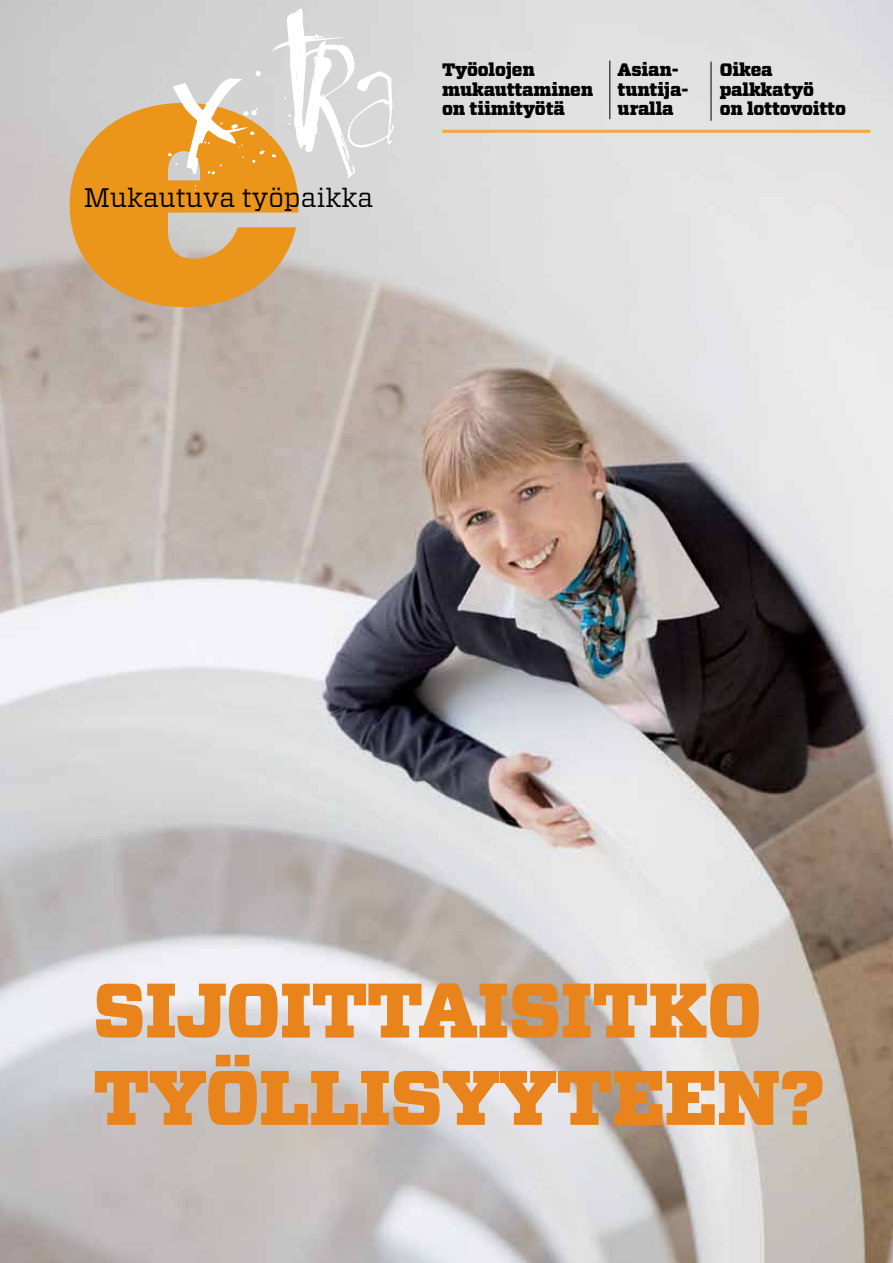
<style>
.page{position:relative;width:893px;height:1263px;background:#fff}
.page>*{position:absolute;margin:0;border:0;box-sizing:border-box;transform-origin:0 0}
.t1{font:900 77.1px/87.3px "Vitesse";letter-spacing:-.01em;color:#e9841d}
.t2{font:26.7px "Vitesse";color:#000}
.t3{font:900 18px/19.5px "Vitesse";letter-spacing:-.01em;color:#000}
</style>
<div class="page">
<img style="left:0;top:0;width:893px;height:1263px">
<hr style="left:442px;top:130px;width:428px;height:3px;background:#f0a748">
<hr style="left:609px;top:61px;width:1px;height:58px;background:#000">
<hr style="left:711px;top:62px;width:1px;height:59px;background:#000">
<svg style="left:70px;top:103px;width:228px;height:204px;background:#e0a14b"></svg>
<svg style="left:168px;top:8px;width:226px;height:183px"></svg>
<h2 class="t2" style="left:84px;top:180px;width:291px">Mukautuva työpaikka</h2>
<p class="t3" style="left:618px;top:60px;width:72px">Asian&shy;tuntija&shy;uralla</p>
<p class="t3" style="left:442px;top:60px;width:152px">Työolojen mukauttaminen on tiimityötä</p>
<p class="t3" style="left:720px;top:60px;width:128px">Oikea palkkatyö<br>on lottovoitto</p>
<h1 class="t1" style="left:93px;top:968px;width:274px">Sijoitta</h1>
<h1 class="t1" style="left:93px;top:968px;width:734px;text-indent:384px">isitko työllisyyteen?</h1>
</div>
